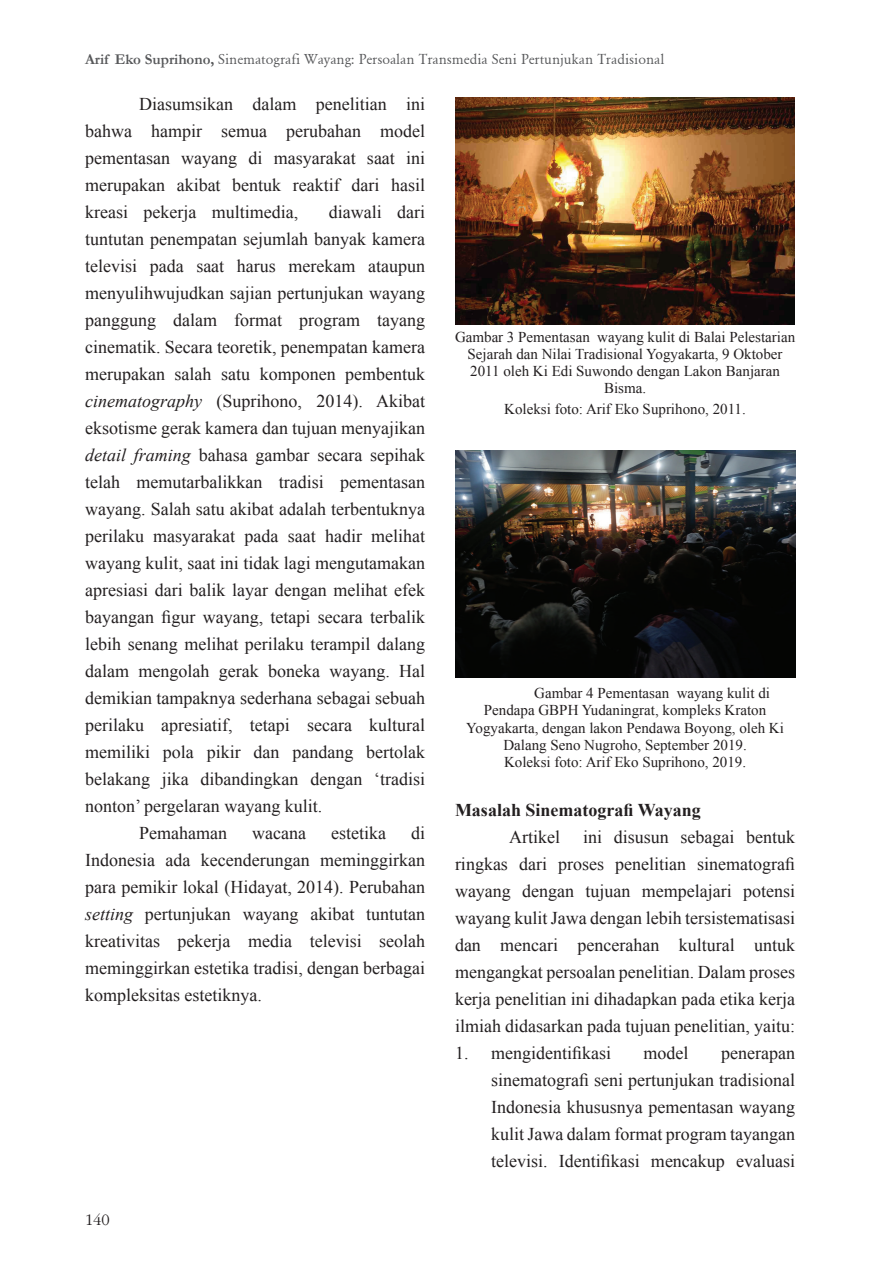
<style>
.page{position:relative;width:893px;height:1263px;background:#fff}
.page>*{position:absolute;margin:0;border:0;box-sizing:border-box;transform-origin:0 0}
.t1{font:18px/27px "Times New Roman";color:#231f20;text-align:justify}
.t2{font:700 18px "Times New Roman";color:#231f20}
.t3{font:16.5px "Garamond";color:#231f20}
.t4{font:15px/17.2px "Times New Roman";color:#231f20;text-align:center}
.t5{font:15px "Garamond";color:#57585a}
.s1{font-weight:700}
.s2{font-style:italic}
</style>
<div class="page">
<img style="left:456px;top:98px;width:338px;height:226px">
<img style="left:455px;top:450px;width:340px;height:227px">
<p class="t5" style="left:85px;top:50px;width:581px"><span class="s1">Arif Eko Suprihono,</span> Sinematografi Wayang: Persoalan Transmedia Seni Pertunjukan Tradisional</p>
<p class="t1" style="left:85px;top:90px;width:342px;text-indent:54px">Diasumsikan dalam penelitian ini bahwa hampir semua perubahan model pementasan wayang di masyarakat saat ini merupakan akibat bentuk reaktif dari hasil kreasi pekerja multimedia,</p>
<p class="t1" style="left:329px;top:198px;width:98px">diawali dari</p>
<p class="t1" style="left:85px;top:225px;width:342px">tuntutan penempatan sejumlah banyak kamera</p>
<p class="t1" style="left:85px;top:252px;width:342px">televisi pada saat harus merekam ataupun</p>
<p class="t1" style="left:85px;top:279px;width:342px">menyulihwujudkan sajian pertunjukan wayang</p>
<p class="t1" style="left:85px;top:306px;width:342px">panggung dalam format program tayang</p>
<p class="t1" style="left:85px;top:333px;width:342px">cinematik. Secara teoretik, penempatan kamera</p>
<p class="t1" style="left:85px;top:360px;width:342px">merupakan salah satu komponen pembentuk</p>
<p class="t1" style="left:85px;top:387px;width:342px"><span class="s2">cinematography</span> (Suprihono, 2014). Akibat</p>
<p class="t1" style="left:85px;top:414px;width:342px">eksotisme gerak kamera dan tujuan menyajikan</p>
<p class="t1" style="left:85px;top:441px;width:342px"><span class="s2">detail framing</span> bahasa gambar secara sepihak</p>
<p class="t1" style="left:85px;top:468px;width:342px">telah memutarbalikkan tradisi pementasan</p>
<p class="t1" style="left:85px;top:495px;width:342px">wayang. Salah satu akibat adalah terbentuknya</p>
<p class="t1" style="left:85px;top:522px;width:342px">perilaku masyarakat pada saat hadir melihat</p>
<p class="t1" style="left:85px;top:549px;width:342px">wayang kulit, saat ini tidak lagi mengutamakan</p>
<p class="t1" style="left:85px;top:576px;width:342px">apresiasi dari balik layar dengan melihat efek</p>
<p class="t1" style="left:85px;top:603px;width:342px">bayangan figur wayang, tetapi secara terbalik</p>
<p class="t1" style="left:85px;top:630px;width:342px">lebih senang melihat perilaku terampil dalang</p>
<p class="t1" style="left:85px;top:657px;width:342px">dalam mengolah gerak boneka wayang. Hal</p>
<p class="t1" style="left:85px;top:684px;width:342px">demikian tampaknya sederhana sebagai sebuah</p>
<p class="t1" style="left:85px;top:711px;width:342px">perilaku apresiatif, tetapi secara kultural</p>
<p class="t1" style="left:85px;top:738px;width:342px">memiliki pola pikir dan pandang bertolak</p>
<p class="t1" style="left:85px;top:765px;width:342px">belakang jika dibandingkan dengan ‘tradisi</p>
<p class="t1" style="left:85px;top:792px;width:239px">nonton’ pergelaran wayang kulit.</p>
<p class="t1" style="left:139px;top:819px;width:89px">Pemahaman</p>
<p class="t1" style="left:252px;top:819px;width:55px">wacana</p>
<p class="t1" style="left:331px;top:819px;width:56px">estetika</p>
<p class="t4" style="left:455px;top:328px;width:342px">Gambar 3 Pementasan wayang kulit di Balai Pelestarian Sejarah dan Nilai Tradisional Yogyakarta, 9 Oktober 2011 oleh Ki Edi Suwondo dengan Lakon Banjaran Bisma.</p>
<p class="t4" style="left:504px;top:400px;width:243px">Koleksi foto: Arif Eko Suprihono, 2011.</p>
<p class="t4" style="left:534px;top:684px;width:237px">Gambar 4 Pementasan wayang kulit di</p>
<p class="t4" style="left:484px;top:701px;width:284px">Pendapa GBPH Yudaningrat, kompleks Kraton</p>
<p class="t4" style="left:466px;top:719px;width:319px">Yogyakarta, dengan lakon Pendawa Boyong, oleh Ki</p>
<p class="t4" style="left:503px;top:736px;width:245px">Dalang Seno Nugroho, September 2019.</p>
<p class="t4" style="left:504px;top:753px;width:244px">Koleksi foto: Arif Eko Suprihono, 2019.</p>
<p class="t2" style="left:455px;top:797px;width:247px">Masalah Sinematografi Wayang</p>
<p class="t1" style="left:509px;top:823px;width:52px">Artikel</p>
<p class="t1" style="left:85px;top:819px;width:342px;text-indent:326px">di Indonesia ada kecenderungan meminggirkan para pemikir lokal (Hidayat, 2014). Perubahan <span class="s2">setting</span> pertunjukan wayang akibat tuntutan kreativitas pekerja media televisi seolah meminggirkan estetika tradisi, dengan berbagai kompleksitas estetiknya.</p>
<p class="t1" style="left:455px;top:823px;width:342px;text-indent:128px">ini disusun sebagai bentuk ringkas dari proses penelitian sinematografi wayang dengan tujuan mempelajari potensi wayang kulit Jawa dengan lebih tersistematisasi dan mencari pencerahan kultural untuk mengangkat persoalan penelitian. Dalam proses kerja penelitian ini dihadapkan pada etika kerja ilmiah didasarkan pada tujuan penelitian, yaitu:</p>
<p class="t1" style="left:455px;top:1039px;width:158px">1. mengidentifikasi</p>
<p class="t1" style="left:644px;top:1039px;width:46px">model</p>
<p class="t1" style="left:491px;top:1039px;width:306px;text-indent:230px">penerapan sinematografi seni pertunjukan tradisional Indonesia khususnya pementasan wayang kulit Jawa dalam format program tayangan televisi. Identifikasi mencakup evaluasi</p>
<p class="t3" style="left:85px;top:1211px;width:26px">140</p>
</div>
